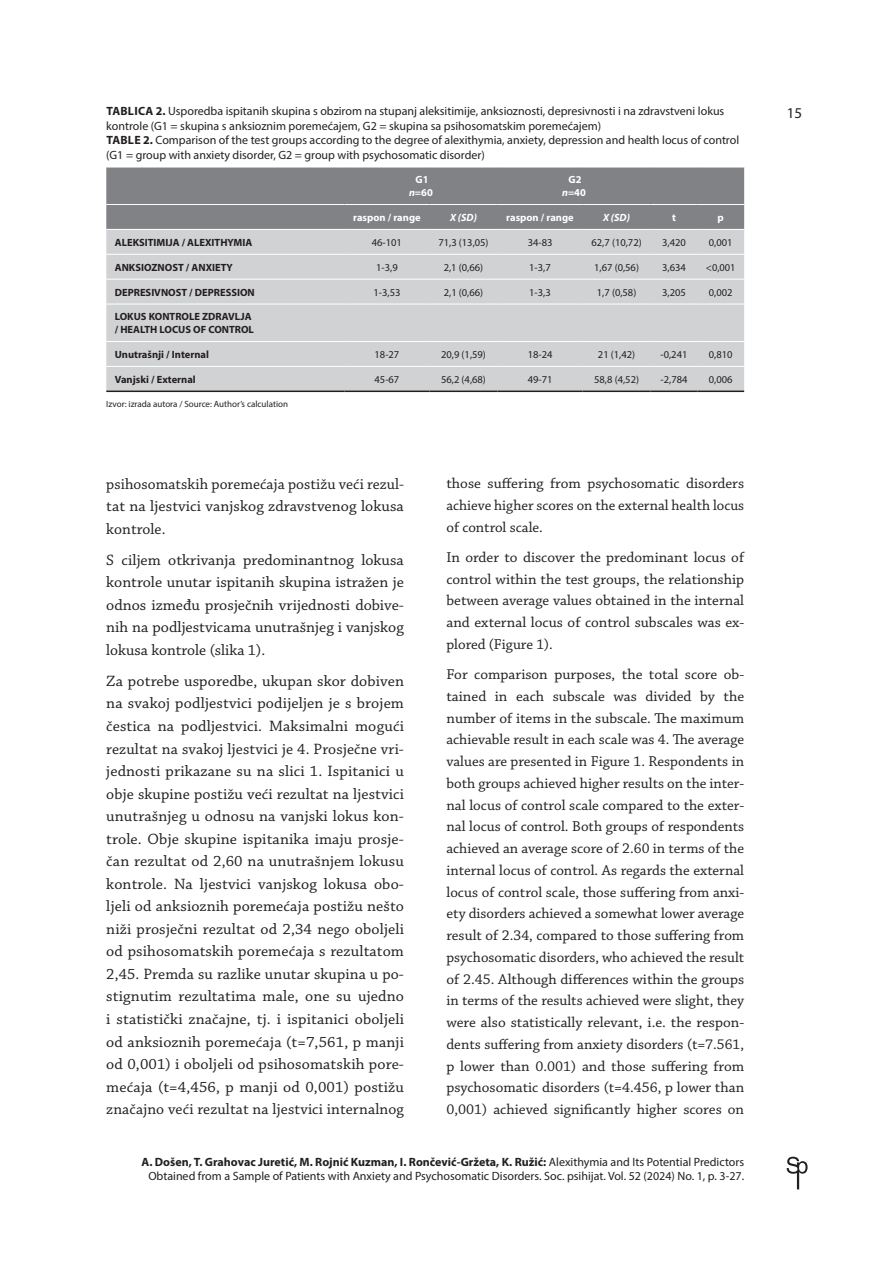
<style>
.page{position:relative;width:893px;height:1263px;background:#fff}
.page>*{position:absolute;margin:0;border:0;box-sizing:border-box;transform-origin:0 0}
.t1{font:15.75px/22.5px "Chaparral Pro";letter-spacing:.005em;color:#231f20;text-align:justify}
.t2{font:15px/21.8px "Chaparral Pro";color:#231f20;text-align:justify}
.t3{font:15px "Myriad Pro";color:#231f20}
.t4{font:12px/14.4px "Myriad Pro";color:#231f20;text-align:center}
.t5{font:10.5px "Myriad Pro";color:#231f20}
.t6{font:700 10.5px/12.6px "Myriad Pro";color:#231f20}
.t7{font:700 10.5px/12.6px "Myriad Pro";color:#fff;text-align:center}
.t8{font:italic 700 10.5px "Myriad Pro";color:#fff}
.t9{font:9px "Myriad Pro";color:#231f20}
.s1{font-weight:700}
.s2{font-style:italic}
</style>
<div class="page">
<svg style="left:787px;top:1157px;width:21px;height:32px"></svg>
<div style="left:106px;top:168px;width:638px;height:61px;background:#808285"></div>
<div style="left:106px;top:230px;width:638px;height:161px;background:#d1d2d4"></div>
<hr style="left:106px;top:204px;width:238px;height:1px;background:#fff">
<hr style="left:344px;top:204px;width:85px;height:1px;background:#fff">
<hr style="left:429px;top:204px;width:68px;height:1px;background:#fff">
<hr style="left:497px;top:204px;width:86px;height:1px;background:#fff">
<hr style="left:583px;top:204px;width:68px;height:1px;background:#fff">
<hr style="left:651px;top:204px;width:46px;height:1px;background:#fff">
<hr style="left:697px;top:204px;width:47px;height:1px;background:#fff">
<hr style="left:106px;top:254px;width:238px;height:1px;background:#fff">
<hr style="left:344px;top:254px;width:85px;height:1px;background:#fff">
<hr style="left:429px;top:254px;width:68px;height:1px;background:#fff">
<hr style="left:497px;top:254px;width:86px;height:1px;background:#fff">
<hr style="left:583px;top:254px;width:68px;height:1px;background:#fff">
<hr style="left:651px;top:254px;width:46px;height:1px;background:#fff">
<hr style="left:697px;top:254px;width:47px;height:1px;background:#fff">
<hr style="left:106px;top:279px;width:238px;height:1px;background:#fff">
<hr style="left:344px;top:279px;width:85px;height:1px;background:#fff">
<hr style="left:429px;top:279px;width:68px;height:1px;background:#fff">
<hr style="left:497px;top:279px;width:86px;height:1px;background:#fff">
<hr style="left:583px;top:279px;width:68px;height:1px;background:#fff">
<hr style="left:651px;top:279px;width:46px;height:1px;background:#fff">
<hr style="left:697px;top:279px;width:47px;height:1px;background:#fff">
<hr style="left:106px;top:304px;width:238px;height:1px;background:#fff">
<hr style="left:344px;top:304px;width:85px;height:1px;background:#fff">
<hr style="left:429px;top:304px;width:68px;height:1px;background:#fff">
<hr style="left:497px;top:304px;width:86px;height:1px;background:#fff">
<hr style="left:583px;top:304px;width:68px;height:1px;background:#fff">
<hr style="left:651px;top:304px;width:46px;height:1px;background:#fff">
<hr style="left:697px;top:304px;width:47px;height:1px;background:#fff">
<hr style="left:106px;top:341px;width:238px;height:1px;background:#fff">
<hr style="left:344px;top:341px;width:85px;height:1px;background:#fff">
<hr style="left:429px;top:341px;width:68px;height:1px;background:#fff">
<hr style="left:497px;top:341px;width:86px;height:1px;background:#fff">
<hr style="left:583px;top:341px;width:68px;height:1px;background:#fff">
<hr style="left:651px;top:341px;width:46px;height:1px;background:#fff">
<hr style="left:697px;top:341px;width:47px;height:1px;background:#fff">
<hr style="left:106px;top:366px;width:238px;height:1px;background:#fff">
<hr style="left:344px;top:366px;width:85px;height:1px;background:#fff">
<hr style="left:429px;top:366px;width:68px;height:1px;background:#fff">
<hr style="left:497px;top:366px;width:86px;height:1px;background:#fff">
<hr style="left:583px;top:366px;width:68px;height:1px;background:#fff">
<hr style="left:651px;top:366px;width:46px;height:1px;background:#fff">
<hr style="left:697px;top:366px;width:47px;height:1px;background:#fff">
<hr style="left:106px;top:391px;width:238px;height:1px;background:#231f20">
<hr style="left:344px;top:391px;width:85px;height:1px;background:#231f20">
<hr style="left:429px;top:391px;width:68px;height:1px;background:#231f20">
<hr style="left:497px;top:391px;width:86px;height:1px;background:#231f20">
<hr style="left:583px;top:391px;width:68px;height:1px;background:#231f20">
<hr style="left:651px;top:391px;width:46px;height:1px;background:#231f20">
<hr style="left:697px;top:391px;width:47px;height:1px;background:#231f20">
<p class="t4" style="left:106px;top:104px;width:634px;text-align:left"><span class="s1">TABLICA 2.</span> Usporedba ispitanih skupina s obzirom na stupanj aleksitimije, anksioznosti, depresivnosti i na zdravstveni lokus kontrole (G1 = skupina s anksioznim poremećajem, G2 = skupina sa psihosomatskim poremećajem)<br><span class="s1">TABLE 2.</span> Comparison of the test groups according to the degree of alexithymia, anxiety, depression and health locus of control (G1 = group with anxiety disorder, G2 = group with psychosomatic disorder)</p>
<p class="t7" style="left:409px;top:173px;width:25px">G1 <span class="s2">n</span>=60</p>
<p class="t7" style="left:562px;top:173px;width:25px">G2 <span class="s2">n</span>=40</p>
<p class="t7" style="left:353px;top:211px;width:69px">raspon / range</p>
<p class="t8" style="left:450px;top:211px;width:29px">X (SD)</p>
<p class="t7" style="left:506px;top:211px;width:69px">raspon / range</p>
<p class="t8" style="left:603px;top:211px;width:29px">X (SD)</p>
<p class="t7" style="left:672px;top:211px;width:5px">t</p>
<p class="t7" style="left:718px;top:211px;width:8px">p</p>
<p class="t6" style="left:115px;top:236px;width:139px">ALEKSITIMIJA / ALEXITHYMIA</p>
<p class="t5" style="left:372px;top:236px;width:32px">46-101</p>
<p class="t5" style="left:438px;top:236px;width:52px">71,3 (13,05)</p>
<p class="t5" style="left:528px;top:236px;width:26px">34-83</p>
<p class="t5" style="left:591px;top:236px;width:52px">62,7 (10,72)</p>
<p class="t5" style="left:662px;top:236px;width:25px">3,420</p>
<p class="t5" style="left:709px;top:236px;width:25px">0,001</p>
<p class="t6" style="left:115px;top:260px;width:120px">ANKSIOZNOST / ANXIETY</p>
<p class="t5" style="left:376px;top:261px;width:23px">1-3,9</p>
<p class="t5" style="left:444px;top:261px;width:41px">2,1 (0,66)</p>
<p class="t5" style="left:529px;top:261px;width:23px">1-3,7</p>
<p class="t5" style="left:594px;top:261px;width:46px">1,67 (0,56)</p>
<p class="t5" style="left:662px;top:261px;width:25px">3,634</p>
<p class="t5" style="left:706px;top:261px;width:31px">&lt;0,001</p>
<p class="t6" style="left:115px;top:285px;width:142px">DEPRESIVNOST / DEPRESSION</p>
<p class="t5" style="left:373px;top:286px;width:28px">1-3,53</p>
<p class="t5" style="left:444px;top:286px;width:41px">2,1 (0,66)</p>
<p class="t5" style="left:529px;top:286px;width:23px">1-3,3</p>
<p class="t5" style="left:597px;top:286px;width:41px">1,7 (0,58)</p>
<p class="t5" style="left:662px;top:286px;width:25px">3,205</p>
<p class="t5" style="left:709px;top:286px;width:25px">0,002</p>
<p class="t6" style="left:115px;top:310px;width:141px">LOKUS KONTROLE ZDRAVLJA / HEALTH LOCUS OF CONTROL</p>
<p class="t6" style="left:115px;top:348px;width:96px">Unutrašnji / Internal</p>
<p class="t5" style="left:375px;top:348px;width:26px">18-27</p>
<p class="t5" style="left:441px;top:348px;width:46px">20,9 (1,59)</p>
<p class="t5" style="left:528px;top:348px;width:26px">18-24</p>
<p class="t5" style="left:598px;top:348px;width:39px">21 (1,42)</p>
<p class="t5" style="left:660px;top:348px;width:28px">-0,241</p>
<p class="t5" style="left:709px;top:348px;width:25px">0,810</p>
<p class="t6" style="left:115px;top:373px;width:83px">Vanjski / External</p>
<p class="t5" style="left:375px;top:373px;width:26px">45-67</p>
<p class="t5" style="left:441px;top:373px;width:46px">56,2 (4,68)</p>
<p class="t5" style="left:528px;top:373px;width:26px">49-71</p>
<p class="t5" style="left:594px;top:373px;width:46px">58,8 (4,52)</p>
<p class="t5" style="left:660px;top:373px;width:28px">-2,784</p>
<p class="t5" style="left:709px;top:373px;width:25px">0,006</p>
<p class="t9" style="left:106px;top:398px;width:183px">Izvor: izrada autora / Source: Author’s calculation</p>
<p class="t1" style="left:106px;top:473px;width:299px">psihosomatskih poremećaja postižu veći rezul&shy;tat na ljestvici vanjskog zdravstvenog lokusa kontrole.</p>
<p class="t1" style="left:106px;top:549px;width:299px">S ciljem otkrivanja predominantnog lokusa kontrole unutar ispitanih skupina istražen je odnos između prosječnih vrijednosti dobive&shy;nih na podljestvicama unutrašnjeg i vanjskog lokusa kontrole (slika 1).</p>
<p class="t1" style="left:106px;top:670px;width:299px">Za potrebe usporedbe, ukupan skor dobiven na svakoj podljestvici podijeljen je s brojem čestica na podljestvici. Maksimalni mogući rezultat na svakoj ljestvici je 4. Prosječne vri&shy;jednosti prikazane su na slici 1. Ispitanici u obje skupine postižu veći rezultat na ljestvici unutrašnjeg u odnosu na vanjski lokus kon&shy;trole. Obje skupine ispitanika imaju prosje&shy;čan rezultat od 2,60 na unutrašnjem lokusu kontrole. Na ljestvici vanjskog lokusa obo&shy;ljeli od anksioznih poremećaja postižu nešto niži prosječni rezultat od 2,34 nego oboljeli od psihosomatskih poremećaja s rezultatom 2,45. Premda su razlike unutar skupina u po&shy;stignutim rezultatima male, one su ujedno i statistički značajne, tj. i ispitanici oboljeli od anksioznih poremećaja (t=7,561, p manji od 0,001) i oboljeli od psihosomatskih pore&shy;mećaja (t=4,456, p manji od 0,001) postižu značajno veći rezultat na ljestvici internalnog</p>
<p class="t2" style="left:446px;top:473px;width:299px">those suffering from psychosomatic disorders achieve higher scores on the external health locus of control scale.</p>
<p class="t2" style="left:446px;top:547px;width:299px">In order to discover the predominant locus of control within the test groups, the relationship between average values obtained in the internal and external locus of control subscales was ex&shy;plored (Figure 1).</p>
<p class="t2" style="left:446px;top:664px;width:299px">For comparison purposes, the total score ob&shy;tained in each subscale was divided by the number of items in the subscale. The maximum achievable result in each scale was 4. The average values are presented in Figure 1. Respondents in both groups achieved higher results on the inter&shy;nal locus of control scale compared to the exter&shy;nal locus of control. Both groups of respondents achieved an average score of 2.60 in terms of the internal locus of control. As regards the external locus of control scale, those suffering from anxi&shy;ety disorders achieved a somewhat lower average result of 2.34, compared to those suffering from psychosomatic disorders, who achieved the result of 2.45. Although differences within the groups in terms of the results achieved were slight, they were also statistically relevant, i.e. the respon&shy;dents suffering from anxiety disorders (t=7.561, p lower than 0.001) and those suffering from psychosomatic disorders (t=4.456, p lower than 0,001) achieved significantly higher scores on</p>
<p class="t4" style="left:141px;top:1154px;width:604px"><span class="s1">A. Došen, T. Grahovac Juretić, M. Rojnić Kuzman, I. Rončević-Gržeta, K. Ružić:</span> Alexithymia and Its Potential Predictors<br>Obtained from a Sample of Patients with Anxiety and Psychosomatic Disorders. Soc. psihijat. Vol. 52 (2024) No. 1, p. 3-27.</p>
<p class="t3" style="left:787px;top:103px;width:17px">15</p>
</div>
